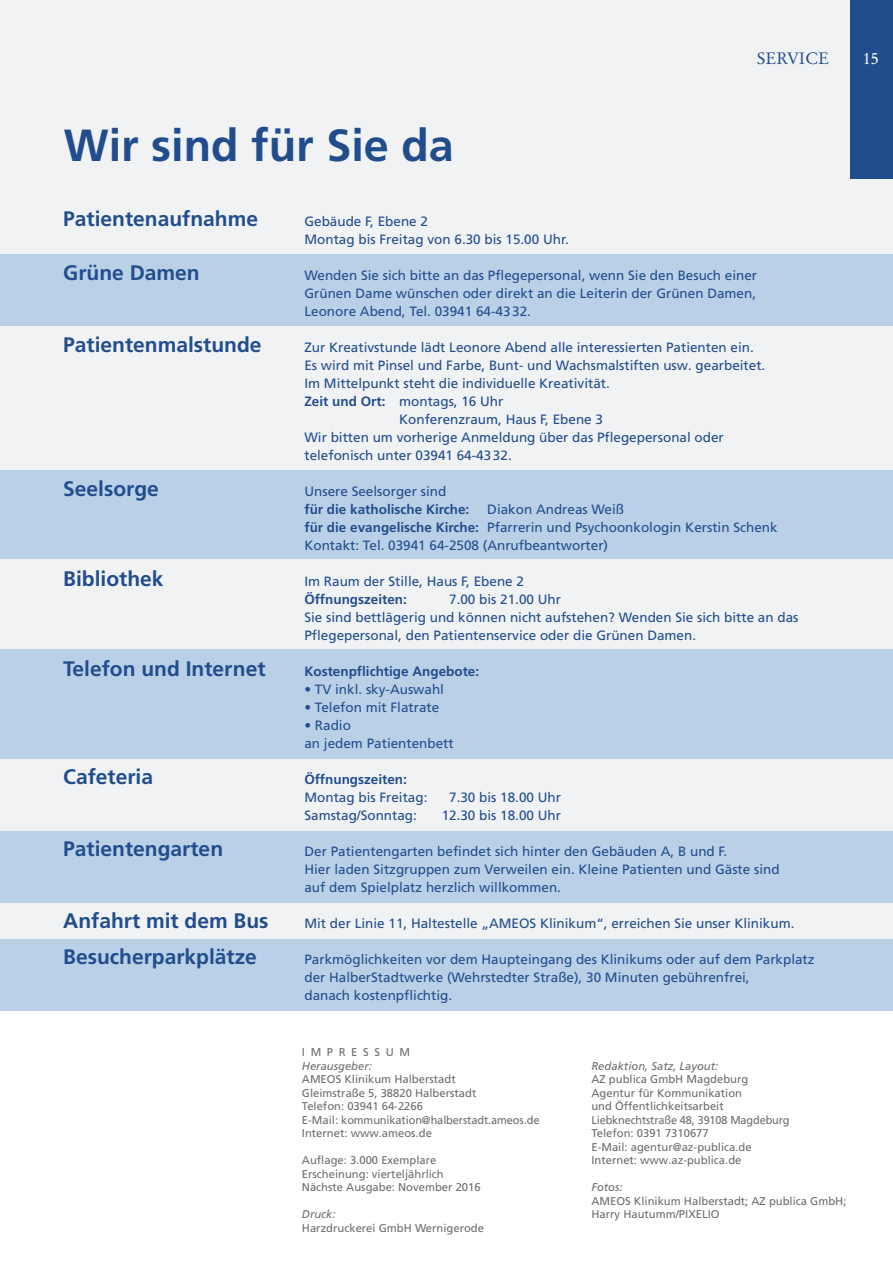
<style>
.page{position:relative;width:893px;height:1263px;background:#fff}
.page>*{position:absolute;margin:0;border:0;box-sizing:border-box;transform-origin:0 0}
.t1{font:700 45px "Frutiger LT Pro";color:#214d8d}
.t2{font:700 21px "Frutiger LT Pro";color:#214d8d}
.t3{font:16.5px "Stempel Garamond LT Pro";color:#214d8d}
.t4{font:16.5px "Stempel Garamond LT Pro";color:#fff}
.t5{font:13.5px/18px "Frutiger LT Pro";color:#214d8d}
.t6{font:700 13.5px "Frutiger LT Pro";color:#214d8d}
.t7{font:11.25px/13.5px "Frutiger LT Pro";color:#6c6d70}
.t8{font:italic 11.25px "Frutiger";color:#6c6d70}
.t9{font:11.25px "Frutiger LT Pro";letter-spacing:.5em;color:#6c6d70}
.s1{font-weight:700}
</style>
<div class="page">
<div style="left:0;top:0;width:893px;height:1011px;background:#f1f2f3"></div>
<div style="left:0;top:255px;width:893px;height:71px;background:#bad0e7"></div>
<div style="left:0;top:470px;width:893px;height:89px;background:#bad0e7"></div>
<div style="left:0;top:649px;width:893px;height:110px;background:#bad0e7"></div>
<div style="left:0;top:831px;width:893px;height:71px;background:#bad0e7"></div>
<div style="left:0;top:939px;width:893px;height:71px;background:#bad0e7"></div>
<div style="left:850px;top:0;width:43px;height:179px;background:#214d8d"></div>
<h1 class="t1" style="left:64px;top:130px;width:392px">Wir sind für Sie da</h1>
<p class="t3" style="left:757px;top:52px;width:74px">SERVICE</p>
<p class="t4" style="left:863px;top:52px;width:18px">15</p>
<h2 class="t2" style="left:63px;top:211px;width:196px">Patientenaufnahme</h2>
<p class="t5" style="left:304px;top:213px;width:266px">Gebäude F, Ebene 2<br>Montag bis Freitag von 6.30 bis 15.00 Uhr.</p>
<h2 class="t2" style="left:63px;top:265px;width:138px">Grüne Damen</h2>
<p class="t5" style="left:304px;top:267px;width:454px;text-align:justify">Wenden Sie sich bitte an das Pflegepersonal, wenn Sie den Besuch einer Grünen Dame wünschen oder direkt an die Leiterin der Grünen Damen, Leonore Abend, Tel. 03941 64-4332.</p>
<h2 class="t2" style="left:63px;top:337px;width:200px">Patientenmalstunde</h2>
<p class="t5" style="left:304px;top:339px;width:451px">Zur Kreativstunde lädt Leonore Abend alle interessierten Patienten ein.</p>
<p class="t5" style="left:304px;top:357px;width:462px">Es wird mit Pinsel und Farbe, Bunt- und Wachsmalstiften usw. gearbeitet.</p>
<p class="t5" style="left:304px;top:375px;width:307px">Im Mittelpunkt steht die individuelle Kreativität.</p>
<p class="t5" style="left:304px;top:393px;width:200px"><span class="s1">Zeit und Ort:</span> montags, 16 Uhr</p>
<p class="t5" style="left:399px;top:411px;width:205px">Konferenzraum, Haus F, Ebene 3</p>
<p class="t5" style="left:304px;top:429px;width:421px">Wir bitten um vorherige Anmeldung über das Pflegepersonal oder</p>
<p class="t5" style="left:304px;top:447px;width:209px">telefonisch unter 03941 64-4332.</p>
<h2 class="t2" style="left:63px;top:481px;width:97px">Seelsorge</h2>
<p class="t5" style="left:304px;top:483px;width:143px">Unsere Seelsorger sind</p>
<p class="t6" style="left:304px;top:504px;width:166px">für die katholische Kirche:</p>
<p class="t5" style="left:304px;top:501px;width:475px;text-indent:183px">Diakon Andreas Weiß<br><span class="s1">für die evangelische Kirche:</span> Pfarrerin und Psychoonkologin Kerstin Schenk<br>Kontakt: Tel. 03941 64-2508 (Anrufbeantworter)</p>
<h2 class="t2" style="left:63px;top:571px;width:102px">Bibliothek</h2>
<p class="t5" style="left:304px;top:573px;width:221px">Im Raum der Stille, Haus F, Ebene 2</p>
<p class="t6" style="left:304px;top:594px;width:104px">Öffnungszeiten:</p>
<p class="t5" style="left:304px;top:591px;width:495px;text-indent:145px">7.00 bis 21.00 Uhr<br>Sie sind bettlägerig und können nicht aufstehen? Wenden Sie sich bitte an das<br>Pflegepersonal, den Patientenservice oder die Grünen Damen.</p>
<h2 class="t2" style="left:63px;top:661px;width:204px">Telefon und Internet</h2>
<p class="t6" style="left:304px;top:666px;width:176px">Kostenpflichtige Angebote:</p>
<p class="t5" style="left:304px;top:681px;width:141px">• TV inkl. sky-Auswahl</p>
<p class="t5" style="left:304px;top:699px;width:136px">• Telefon mit Flatrate</p>
<p class="t5" style="left:304px;top:717px;width:151px">• Radio<br>an jedem Patientenbett</p>
<h2 class="t2" style="left:63px;top:769px;width:91px">Cafeteria</h2>
<p class="t6" style="left:304px;top:774px;width:104px">Öffnungszeiten:</p>
<p class="t5" style="left:304px;top:789px;width:125px">Montag bis Freitag:</p>
<p class="t5" style="left:449px;top:789px;width:113px">7.30 bis 18.00 Uhr</p>
<p class="t5" style="left:304px;top:807px;width:114px">Samstag/Sonntag:</p>
<p class="t5" style="left:442px;top:807px;width:121px">12.30 bis 18.00 Uhr</p>
<h2 class="t2" style="left:63px;top:841px;width:161px">Patientengarten</h2>
<p class="t5" style="left:304px;top:843px;width:477px">Der Patientengarten befindet sich hinter den Gebäuden A, B und F.<br>Hier laden Sitzgruppen zum Verweilen ein. Kleine Patienten und Gäste sind auf dem Spielplatz herzlich willkommen.</p>
<h2 class="t2" style="left:63px;top:913px;width:207px">Anfahrt mit dem Bus</h2>
<p class="t5" style="left:304px;top:915px;width:491px">Mit der Linie 11, Haltestelle „AMEOS Klinikum“, erreichen Sie unser Klinikum.</p>
<h2 class="t2" style="left:63px;top:949px;width:195px">Besucherparkplätze</h2>
<p class="t5" style="left:304px;top:951px;width:512px">Parkmöglichkeiten vor dem Haupteingang des Klinikums oder auf dem Parkplatz der HalberStadtwerke (Wehrstedter Straße), 30 Minuten gebührenfrei,<br>danach kostenpflichtig.</p>
<p class="t9" style="left:302px;top:1048px;width:110px">IMPRESSUM</p>
<p class="t8" style="left:302px;top:1061px;width:72px">Herausgeber:</p>
<p class="t7" style="left:302px;top:1074px;width:239px">AMEOS Klinikum Halberstadt<br>Gleimstraße 5, 38820 Halberstadt<br>Telefon: 03941 64-2266<br>E-Mail: kommunikation@halberstadt.ameos.de<br>Internet: www.ameos.de</p>
<p class="t7" style="left:302px;top:1155px;width:180px">Auflage: 3.000 Exemplare<br>Erscheinung: vierteljährlich<br>Nächste Ausgabe: November 2016</p>
<p class="t8" style="left:302px;top:1210px;width:35px">Druck:</p>
<p class="t7" style="left:302px;top:1222px;width:184px">Harzdruckerei GmbH Wernigerode</p>
<p class="t8" style="left:591px;top:1061px;width:128px">Redaktion, Satz, Layout:</p>
<p class="t7" style="left:591px;top:1074px;width:200px">AZ publica GmbH Magdeburg<br>Agentur für Kommunikation<br>und Öffentlichkeitsarbeit<br>Liebknechtstraße 48, 39108 Magdeburg<br>Telefon: 0391 7310677<br>E-Mail: agentur@az-publica.de<br>Internet: www.az-publica.de</p>
<p class="t8" style="left:591px;top:1183px;width:33px">Fotos:</p>
<p class="t7" style="left:591px;top:1195px;width:257px">AMEOS Klinikum Halberstadt; AZ publica GmbH;<br>Harry Hautumm/PIXELIO</p>
</div>
